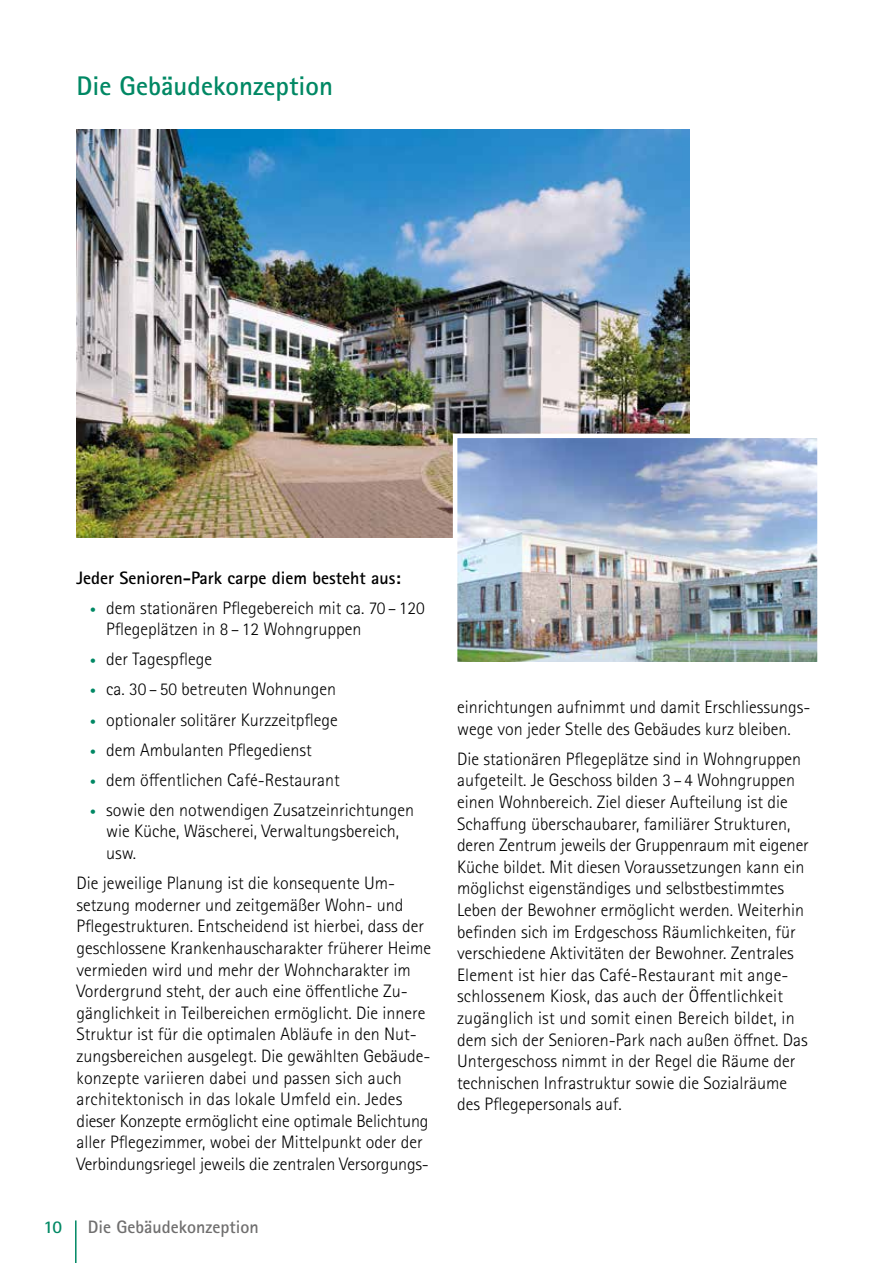
<style>
.page{position:relative;width:893px;height:1263px;background:#fff}
.page>*{position:absolute;margin:0;border:0;box-sizing:border-box;transform-origin:0 0}
.t1{font:700 27px "Rotis Sans Serif Std";color:#008864}
.t2{font:300 18px/21.6px "Rotis Sans Serif Std";color:#000}
.t3{font:700 18px "Rotis Sans Serif Std";color:#000}
.t4{font:700 18px "Rotis Sans Serif Std";color:#706f6f}
.t5{font:700 18px "Rotis Sans Serif Std";color:#008864}
.s1{font-size:12px;color:#008864}
</style>
<div class="page">
<hr style="left:75px;top:1220px;width:2px;height:43px;background:#008864">
<img style="left:77px;top:130px;width:613px;height:408px">
<img style="left:458px;top:439px;width:359px;height:222px">
<div style="left:453px;top:434px;width:369px;height:232px;border:4px solid #fff"></div>
<h1 class="t1" style="left:77px;top:69px;width:258px">Die Gebäudekonzeption</h1>
<p class="t3" style="left:77px;top:566px;width:326px">Jeder Senioren-Park carpe diem besteht aus:</p>
<p class="t2" style="left:106px;top:597px;width:320px;text-indent:-16px"><span class="s1">•</span> dem stationären Pflegebereich mit ca. 70 – 120<br>Pflegeplätzen in 8 – 12 Wohngruppen</p>
<p class="t2" style="left:90px;top:649px;width:124px"><span class="s1">•</span> der Tagespflege</p>
<p class="t2" style="left:90px;top:679px;width:248px"><span class="s1">•</span> ca. 30 – 50 betreuten Wohnungen</p>
<p class="t2" style="left:90px;top:709px;width:249px"><span class="s1">•</span> optionaler solitärer Kurzzeitpflege</p>
<p class="t2" style="left:90px;top:739px;width:223px"><span class="s1">•</span> dem Ambulanten Pflegedienst</p>
<p class="t2" style="left:90px;top:769px;width:251px"><span class="s1">•</span> dem öffentlichen Café-Restaurant</p>
<p class="t2" style="left:106px;top:799px;width:309px;text-indent:-16px"><span class="s1">•</span> sowie den notwendigen Zusatzeinrichtungen wie Küche, Wäscherei, Verwaltungsbereich, usw.</p>
<p class="t2" style="left:77px;top:872px;width:356px">Die jeweilige Planung ist die konsequente Um&shy;setzung moderner und zeitgemäßer Wohn- und Pflegestrukturen. Entscheidend ist hierbei, dass der geschlossene Krankenhauscharakter früherer Heime vermieden wird und mehr der Wohncharakter im Vordergrund steht, der auch eine öffentliche Zu&shy;gänglichkeit in Teilbereichen ermöglicht. Die innere Struktur ist für die optimalen Abläufe in den Nut&shy;zungsbereichen ausgelegt. Die gewählten Gebäude&shy;konzepte variieren dabei und passen sich auch architektonisch in das lokale Umfeld ein. Jedes dieser Konzepte ermöglicht eine optimale Belichtung aller Pflegezimmer, wobei der Mittelpunkt oder der Verbindungsriegel jeweils die zentralen Versorgungs-</p>
<p class="t5" style="left:44px;top:1215px;width:20px">10</p>
<p class="t4" style="left:88px;top:1215px;width:172px">Die Gebäudekonzeption</p>
<p class="t2" style="left:457px;top:696px;width:355px">einrichtungen aufnimmt und damit Erschliessungs&shy;wege von jeder Stelle des Gebäudes kurz bleiben.</p>
<p class="t2" style="left:457px;top:748px;width:353px">Die stationären Pflegeplätze sind in Wohngruppen aufgeteilt. Je Geschoss bilden 3 – 4 Wohngruppen einen Wohnbereich. Ziel dieser Aufteilung ist die Schaffung überschaubarer, familiärer Strukturen, deren Zentrum jeweils der Gruppenraum mit eigener Küche bildet. Mit diesen Voraussetzungen kann ein möglichst eigenständiges und selbstbestimmtes Leben der Bewohner ermöglicht werden. Weiterhin befinden sich im Erdgeschoss Räumlichkeiten, für verschiedene Aktivitäten der Bewohner. Zentrales Element ist hier das Café-Restaurant mit ange&shy;schlossenem Kiosk, das auch der Öffentlichkeit zugänglich ist und somit einen Bereich bildet, in dem sich der Senioren-Park nach außen öffnet. Das Untergeschoss nimmt in der Regel die Räume der technischen Infrastruktur sowie die Sozialräume des Pflegepersonals auf.</p>
</div>
